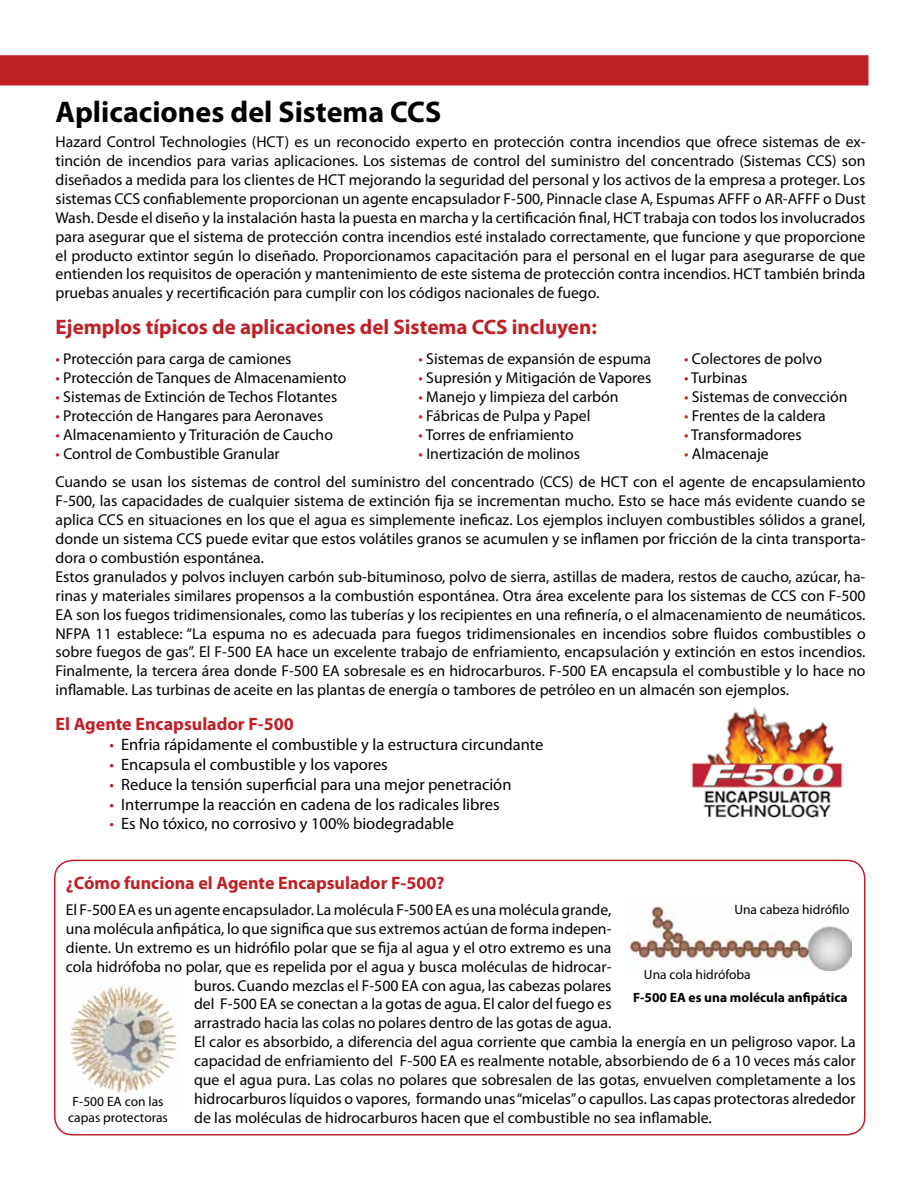
<style>
.page{position:relative;width:918px;height:1188px;background:#fff}
.page>*{position:absolute;margin:0;border:0;box-sizing:border-box;transform-origin:0 0}
.t1{font:700 30px "Myriad Pro";color:#000}
.t2{font:700 21px "Myriad Pro";color:#bf2026}
.t3{font:700 18px "Myriad Pro";color:#bf2026}
.t4{font:16.5px "Myriad Pro";color:#000}
.t5{font:15.75px/18.9px "Myriad Pro";color:#000}
.t6{font:13.5px/16.2px "Myriad Pro";color:#000;text-align:center}
.t7{font:700 13.5px "Myriad Pro";color:#000}
.s1{color:#bf2026}
.s2{color:#050303}
</style>
<div class="page">
<div style="left:0;top:55px;width:868px;height:31px;background:#bf2026"></div>
<img style="left:691px;top:707px;width:152px;height:111px">
<div style="left:54px;top:860px;width:812px;height:276px;border:2px solid #bf2026;border-radius:18px"></div>
<img style="left:70px;top:980px;width:111px;height:119px">
<img style="left:625px;top:905px;width:226px;height:66px">
<h1 class="t1" style="left:56px;top:92px;width:387px">Aplicaciones del Sistema CCS</h1>
<p class="t5" style="left:56px;top:132px;width:812px;text-align:justify">Hazard Control Technologies (HCT) es un reconocido experto en protección contra incendios que ofrece sistemas de ex&shy;tinción de incendios para varias aplicaciones. Los sistemas de control del suministro del concentrado (Sistemas CCS) son diseñados a medida para los clientes de HCT mejorando la seguridad del personal y los activos de la empresa a proteger. Los sistemas CCS confiablemente proporcionan un agente encapsulador F-500, Pinnacle clase A, Espumas AFFF o AR-AFFF o Dust Wash. Desde el diseño y la instalación hasta la puesta en marcha y la certificación final, HCT trabaja con todos los involucrados para asegurar que el sistema de protección contra incendios esté instalado correctamente, que funcione y que proporcione el producto extintor según lo diseñado. Proporcionamos capacitación para el personal en el lugar para asegurarse de que entienden los requisitos de operación y mantenimiento de este sistema de protección contra incendios. HCT también brinda pruebas anuales y recertificación para cumplir con los códigos nacionales de fuego.</p>
<h2 class="t2" style="left:56px;top:314px;width:543px">Ejemplos típicos de aplicaciones del Sistema CCS incluyen:</h2>
<p class="t5" style="left:56px;top:349px;width:238px"><span class="s1">•</span> Protección para carga de camiones</p>
<p class="t5" style="left:419px;top:349px;width:234px"><span class="s1">•</span> Sistemas de expansión de espuma</p>
<p class="t5" style="left:684px;top:349px;width:139px"><span class="s1">•</span> Colectores de polvo</p>
<p class="t5" style="left:56px;top:368px;width:293px"><span class="s1">•</span> Protección de Tanques de Almacenamiento</p>
<p class="t5" style="left:419px;top:368px;width:234px"><span class="s1">•</span> Supresión y Mitigación de Vapores</p>
<p class="t5" style="left:684px;top:368px;width:65px"><span class="s1">•</span> Turbinas</p>
<p class="t5" style="left:56px;top:387px;width:283px"><span class="s1">•</span> Sistemas de Extinción de Techos Flotantes</p>
<p class="t5" style="left:419px;top:387px;width:202px"><span class="s1">•</span> Manejo y limpieza del carbón</p>
<p class="t5" style="left:684px;top:387px;width:165px"><span class="s1">•</span> Sistemas de convección</p>
<p class="t5" style="left:56px;top:406px;width:269px"><span class="s1">•</span> Protección de Hangares para Aeronaves</p>
<p class="t5" style="left:419px;top:406px;width:173px"><span class="s1">•</span> Fábricas de Pulpa y Papel</p>
<p class="t5" style="left:684px;top:406px;width:143px"><span class="s1">•</span> Frentes de la caldera</p>
<p class="t5" style="left:56px;top:425px;width:279px"><span class="s1">•</span> Almacenamiento y Trituración de Caucho</p>
<p class="t5" style="left:419px;top:425px;width:157px"><span class="s1">•</span> Torres de enfriamiento</p>
<p class="t5" style="left:684px;top:425px;width:119px"><span class="s1">•</span> Transformadores</p>
<p class="t5" style="left:56px;top:444px;width:226px"><span class="s1">•</span> Control de Combustible Granular</p>
<p class="t5" style="left:419px;top:444px;width:163px"><span class="s1">•</span> Inertización de molinos</p>
<p class="t5" style="left:56px;top:440px;width:812px;line-height:27.9px;text-indent:628px"><span class="s1">•</span> Almacenaje<br>Cuando se usan los sistemas de control del suministro del concentrado (CCS) de HCT con el agente de encapsulamiento</p>
<p class="t5" style="left:56px;top:491px;width:812px">F-500, las capacidades de cualquier sistema de extinción fija se incrementan mucho. Esto se hace más evidente cuando se aplica CCS en situaciones en los que el agua es simplemente ineficaz. Los ejemplos incluyen combustibles sólidos a granel, donde un sistema CCS puede evitar que estos volátiles granos se acumulen y se inflamen por fricción de la cinta transporta&shy;dora o combustión espontánea.<br>Estos granulados y polvos incluyen carbón sub-bituminoso, polvo de sierra, astillas de madera, restos de caucho, azúcar, ha&shy;rinas y materiales similares propensos a la combustión espontánea. Otra área excelente para los sistemas de CCS con F-500<br>EA son los fuegos tridimensionales, como las tuberías y los recipientes en una refinería, o el almacenamiento de neumáticos.<br>NFPA 11 establece: “La espuma no es adecuada para fuegos tridimensionales en incendios sobre fluidos combustibles o sobre fuegos de gas”. El F-500 EA hace un excelente trabajo de enfriamiento, encapsulación y extinción en estos incendios.<br>Finalmente, la tercera área donde F-500 EA sobresale es en hidrocarburos. F-500 EA encapsula el combustible y lo hace no inflamable. Las turbinas de aceite en las plantas de energía o tambores de petróleo en un almacén son ejemplos.</p>
<p class="t3" style="left:56px;top:713px;width:240px">El Agente Encapsulador F-500</p>
<p class="t4" style="left:110px;top:734px;width:436px"><span class="s1">•</span> Enfria rápidamente el combustible y la estructura circundante</p>
<p class="t4" style="left:110px;top:754px;width:280px"><span class="s1">•</span> Encapsula el combustible y los vapores</p>
<p class="t4" style="left:110px;top:774px;width:404px"><span class="s1">•</span> Reduce la tensión superficial para una mejor penetración</p>
<p class="t4" style="left:110px;top:794px;width:392px"><span class="s1">•</span> Interrumpe la reacción en cadena de los radicales libres</p>
<p class="t4" style="left:110px;top:814px;width:346px"><span class="s1">•</span> Es No tóxico, no corrosivo y 100% biodegradable</p>
<p class="t3" style="left:66px;top:872px;width:380px">¿Cómo funciona el Agente Encapsulador F-500?</p>
<p class="t5" style="left:66px;top:900px;width:547px">El F-500 EA es un agente encapsulador. La molécula F-500 EA es una molécula grande,</p>
<p class="t5" style="left:66px;top:919px;width:547px">una molécula anfipática, lo que significa que sus extremos actúan de forma indepen-</p>
<p class="t5" style="left:66px;top:938px;width:547px">diente. Un extremo es un hidrófilo polar que se fija al agua y el otro extremo es una</p>
<p class="t5" style="left:66px;top:957px;width:547px">cola hidrófoba no polar, que es repelida por el agua y busca moléculas de hidrocar-</p>
<p class="t5" style="left:194px;top:976px;width:419px">buros. Cuando mezclas el F-500 EA con agua, las cabezas polares</p>
<p class="t5" style="left:194px;top:995px;width:419px">del F-500 EA se conectan a la gotas de agua. El calor del fuego es</p>
<p class="t5" style="left:194px;top:1013px;width:419px">arrastrado hacia las colas no polares dentro de las gotas de agua.</p>
<p class="t5" style="left:194px;top:1032px;width:663px">El calor es absorbido, a diferencia del agua corriente que cambia la energía en un peligroso vapor. La</p>
<p class="t5" style="left:194px;top:1051px;width:663px">capacidad de enfriamiento del F-500 EA es realmente notable, absorbiendo de 6 a 10 veces más calor</p>
<p class="t5" style="left:194px;top:1070px;width:663px">que el agua pura. Las colas no polares que sobresalen de las gotas, envuelven completamente a los</p>
<p class="t5" style="left:194px;top:1089px;width:663px">hidrocarburos líquidos o vapores, formando unas “micelas” o capullos. Las capas protectoras alrededor</p>
<p class="t5" style="left:194px;top:1108px;width:519px">de las moléculas de hidrocarburos hacen que el combustible no sea inflamable.</p>
<p class="t6" style="left:734px;top:901px;width:117px">Una cabeza hidrófilo</p>
<p class="t6" style="left:644px;top:967px;width:108px">Una cola hidrófoba</p>
<p class="t7" style="left:633px;top:988px;width:216px">F-500 EA es una molécula anfipática</p>
<p class="t6" style="left:68px;top:1093px;width:101px"><span class="s2">F-500 EA con</span> las capas protectoras</p>
</div>
